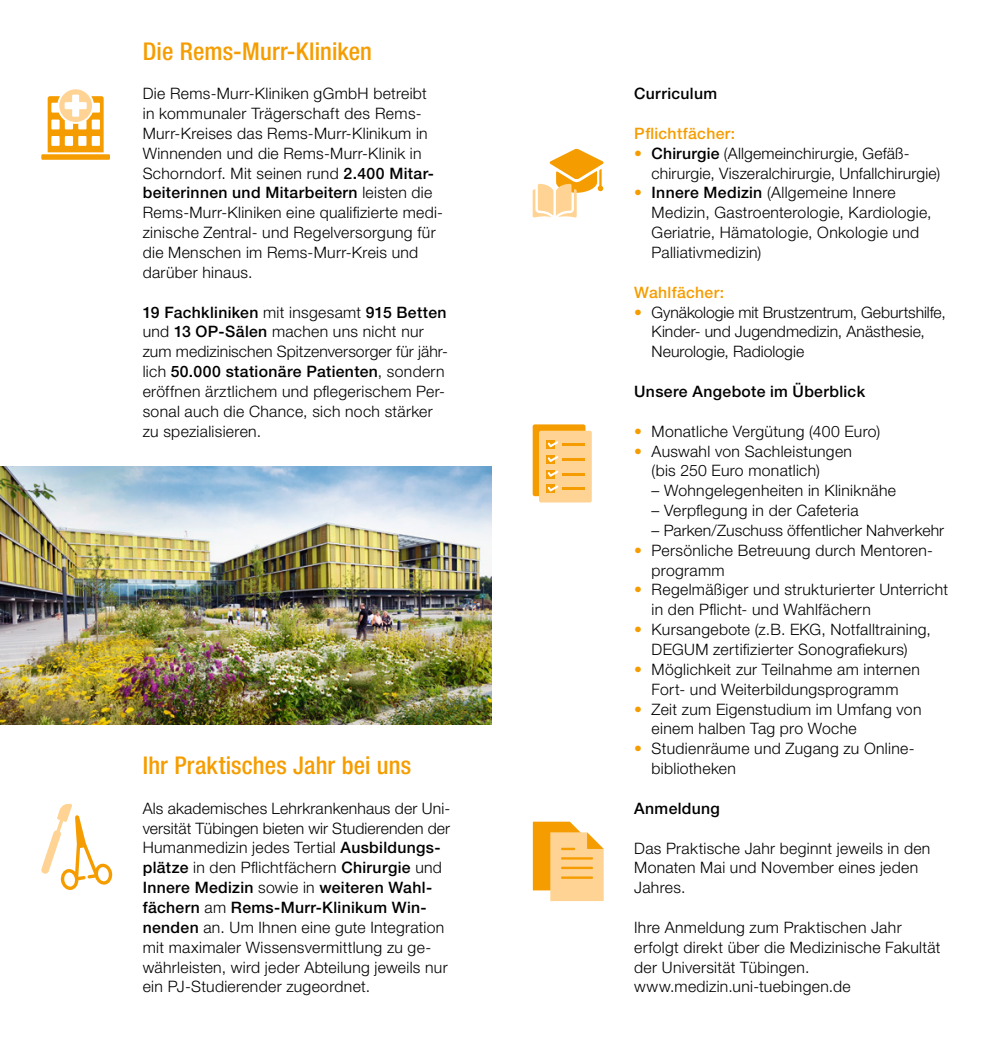
<style>
.page{position:relative;width:983px;height:1042px;background:#fff}
.page>*{position:absolute;margin:0;border:0;box-sizing:border-box;transform-origin:0 0}
.t1{font:500 condensed 24.5px "Helvetica Neue LT";letter-spacing:.005em;color:#f59d00}
.t2{font:300 15.75px/19.8px "Helvetica Neue LT";letter-spacing:.02em;color:#000}
.t3{font:300 15.75px/19.8px "Helvetica Neue LT";color:#000}
.t4{font:500 15.75px "Helvetica Neue LT";letter-spacing:.02em;color:#000}
.t5{font:500 15.75px "Helvetica Neue LT";letter-spacing:.02em;color:#f59d00}
.s1{font-weight:500}
.s2{color:#f59d00}
</style>
<div class="page">
<svg style="left:41px;top:804px;width:71px;height:86px"></svg>
<svg style="left:532px;top:149px;width:71px;height:68px"></svg>
<svg style="left:532px;top:821px;width:71px;height:80px;background:#fbc771"></svg>
<hr style="left:561px;top:876px;width:32px;height:3px;background:#f59d00">
<div style="left:539px;top:431px;width:52px;height:71px;background:#ffd393;border-radius:2px"></div>
<svg style="left:532px;top:424px;width:53px;height:72px"></svg>
<hr style="left:562px;top:443px;width:22px;height:3px;background:#f59d00">
<hr style="left:562px;top:458px;width:22px;height:2px;background:#f59d00">
<hr style="left:562px;top:473px;width:22px;height:2px;background:#f59d00">
<hr style="left:562px;top:487px;width:22px;height:3px;background:#f59d00">
<img style="left:0;top:466px;width:491px;height:258px">
<svg style="left:48px;top:89px;width:56px;height:63px"></svg>
<div style="left:41px;top:154px;width:69px;height:6px;background:#f59d00"></div>
<h1 class="t1" style="left:143px;top:36px;width:231px">Die Rems-Murr-Kliniken</h1>
<p class="t2" style="left:143px;top:83px;width:302px">Die Rems-Murr-Kliniken gGmbH betreibt<br>in kommunaler Trägerschaft des Rems-Murr-Kreises das Rems-Murr-Klinikum in Winnenden und die Rems-Murr-Klinik in Schorndorf. Mit seinen rund <span class="s1">2.400 Mitar&shy;beiterinnen und Mitarbeitern</span> leisten die Rems-Murr-Kliniken eine qualifizierte medi&shy;zinische Zentral- und Regelversorgung für die Menschen im Rems-Murr-Kreis und darüber hinaus.</p>
<p class="t2" style="left:143px;top:302px;width:306px"><span class="s1">19 Fachkliniken</span> mit insgesamt <span class="s1">915 Betten </span>und <span class="s1">13 OP-Sälen</span> machen uns nicht nur zum medizinischen Spitzenversorger für jähr&shy;lich <span class="s1">50.000 stationäre Patienten</span>, sondern eröffnen ärztlichem und pflegerischem Per&shy;sonal auch die Chance, sich noch stärker zu spezialisieren.</p>
<h1 class="t1" style="left:143px;top:751px;width:270px">Ihr Praktisches Jahr bei uns</h1>
<p class="t2" style="left:143px;top:798px;width:309px">Als akademisches Lehrkrankenhaus der Uni&shy;versität Tübingen bieten wir Studierenden der Humanmedizin jedes Tertial <span class="s1">Ausbildungs&shy;plätze</span> in den Pflichtfächern <span class="s1">Chirurgie</span> und <span class="s1">Innere Medizin</span> sowie in <span class="s1">weiteren Wahl&shy;fächern</span> am <span class="s1">Rems-Murr-Klinikum Win&shy;nenden</span> an. Um Ihnen eine gute Integration mit maximaler Wissensvermittlung zu ge&shy;währleisten, wird jeder Abteilung jeweils nur ein PJ-Studierender zugeordnet.</p>
<p class="t4" style="left:634px;top:84px;width:84px">Curriculum</p>
<p class="t5" style="left:634px;top:124px;width:102px">Pflichtfächer:</p>
<p class="t2" style="left:651px;top:143px;width:290px;text-indent:-17px"><span class="s2">•</span> <span class="s1">Chirurgie</span> (Allgemeinchirurgie, Gefäß&shy;chirurgie, Viszeralchirurgie, Unfallchirurgie)</p>
<p class="t2" style="left:651px;top:183px;width:281px;text-indent:-17px"><span class="s2">•</span> <span class="s1">Innere Medizin</span> (Allgemeine Innere Medizin, Gastroenterologie, Kardiologie, Geriatrie, Hämatologie, Onkologie und Palliativmedizin)</p>
<p class="t5" style="left:634px;top:283px;width:91px">Wahlfächer:</p>
<p class="t3" style="left:651px;top:302px;width:295px;text-indent:-17px"><span class="s2">•</span> Gynäkologie mit Brustzentrum, Geburtshilfe,<br>Kinder- und Jugendmedizin, Anästhesie,<br>Neurologie, Radiologie</p>
<p class="t4" style="left:634px;top:382px;width:232px">Unsere Angebote im Überblick</p>
<p class="t2" style="left:634px;top:421px;width:247px"><span class="s2">•</span> Monatliche Vergütung (400 Euro)</p>
<p class="t2" style="left:651px;top:441px;width:202px;text-indent:-17px"><span class="s2">•</span> Auswahl von Sachleistungen (bis 250 Euro monatlich)</p>
<p class="t2" style="left:651px;top:480px;width:246px">– Wohngelegenheiten in Kliniknähe</p>
<p class="t2" style="left:651px;top:500px;width:208px">– Verpflegung in der Cafeteria</p>
<p class="t2" style="left:651px;top:520px;width:294px">– Parken/Zuschuss öffentlicher Nahverkehr</p>
<p class="t2" style="left:651px;top:540px;width:283px;text-indent:-17px"><span class="s2">•</span> Persönliche Betreuung durch Mentoren&shy;programm</p>
<p class="t2" style="left:651px;top:580px;width:298px;text-indent:-17px"><span class="s2">•</span> Regelmäßiger und strukturierter Unterricht in den Pflicht- und Wahlfächern</p>
<p class="t2" style="left:634px;top:619px;width:298px;text-align:center"><span class="s2">•</span> Kursangebote (z.B. EKG, Notfalltraining,<br>DEGUM zertifizierter Sonografiekurs)</p>
<p class="t2" style="left:634px;top:659px;width:287px;text-align:center"><span class="s2">•</span> Möglichkeit zur Teilnahme am internen<br>Fort- und Weiterbildungsprogramm</p>
<p class="t2" style="left:651px;top:699px;width:271px;text-indent:-17px"><span class="s2">•</span> Zeit zum Eigenstudium im Umfang von einem halben Tag pro Woche</p>
<p class="t2" style="left:651px;top:738px;width:264px;text-indent:-17px"><span class="s2">•</span> Studienräume und Zugang zu Online&shy;bibliotheken</p>
<p class="t4" style="left:634px;top:799px;width:87px">Anmeldung</p>
<p class="t2" style="left:634px;top:838px;width:297px">Das Praktische Jahr beginnt jeweils in den<br>Monaten Mai und November eines jeden<br>Jahres.</p>
<p class="t2" style="left:634px;top:917px;width:307px">Ihre Anmeldung zum Praktischen Jahr erfolgt direkt über die Medizinische Fakultät der Universität Tübingen. www.medizin.uni-tuebingen.de</p>
</div>
